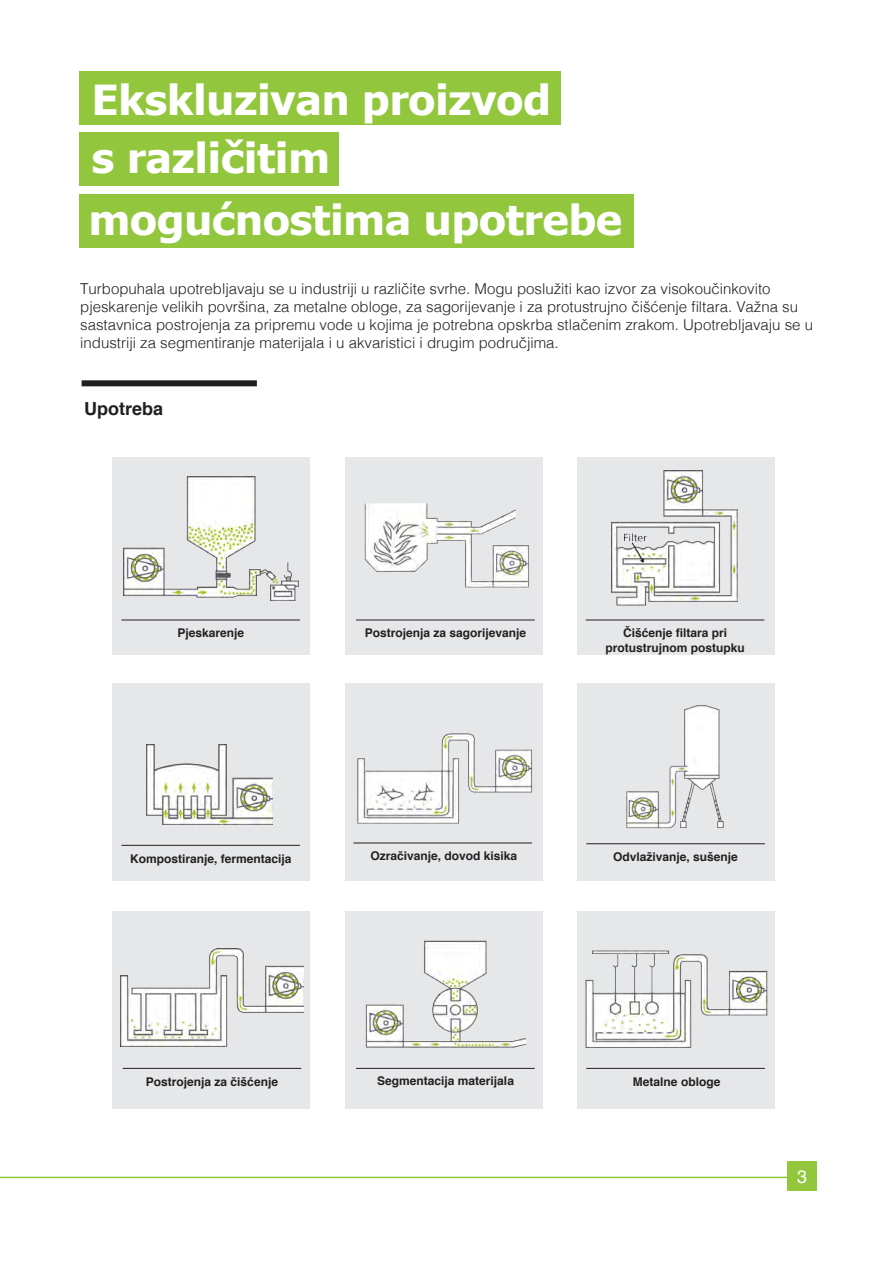
<style>
.page{position:relative;width:893px;height:1263px;background:#fff}
.page>*{position:absolute;margin:0;border:0;box-sizing:border-box;transform-origin:0 0}
.t1{font:700 41.25px "Tahoma";color:#fff;scale:1.05 1}
.t2{font:700 18px "Helvetica";color:#231f20}
.t3{font:18px "Helvetica";color:#fff}
.t4{font:300 15px/18px "Helvetica";color:#231f20}
.t5{font:700 12px "Helvetica";color:#231f20}
</style>
<div class="page">
<div style="left:112px;top:457px;width:198px;height:198px;background:#e6e7e9"></div>
<div style="left:112px;top:682px;width:198px;height:198px;background:#e6e7e9"></div>
<div style="left:345px;top:682px;width:198px;height:198px;background:#e6e7e9"></div>
<div style="left:112px;top:911px;width:198px;height:198px;background:#e6e7e9"></div>
<div style="left:345px;top:911px;width:198px;height:198px;background:#e6e7e9"></div>
<div style="left:577px;top:911px;width:197px;height:198px;background:#e6e7e9"></div>
<div style="left:577px;top:682px;width:197px;height:198px;background:#e6e7e9"></div>
<div style="left:345px;top:457px;width:198px;height:198px;background:#e6e7e9"></div>
<div style="left:577px;top:457px;width:198px;height:198px;background:#e6e7e9"></div>
<div style="left:79px;top:72px;width:481px;height:53px;background:#92c73d"></div>
<div style="left:79px;top:132px;width:259px;height:53px;background:#92c73d"></div>
<div style="left:79px;top:194px;width:555px;height:54px;background:#92c73d"></div>
<div style="left:787px;top:1161px;width:30px;height:30px;background:#92c73d"></div>
<hr style="left:0;top:1177px;width:800px;height:1px;background:#92c73d">
<div style="left:82px;top:380px;width:175px;height:6px;background:#231f20"></div>
<hr style="left:121px;top:620px;width:179px;height:1px;background:#231f20">
<hr style="left:121px;top:845px;width:179px;height:1px;background:#231f20">
<hr style="left:356px;top:620px;width:179px;height:1px;background:#231f20">
<hr style="left:586px;top:620px;width:178px;height:1px;background:#231f20">
<hr style="left:586px;top:843px;width:179px;height:1px;background:#231f20">
<hr style="left:123px;top:1068px;width:178px;height:1px;background:#231f20">
<hr style="left:353px;top:843px;width:179px;height:1px;background:#231f20">
<hr style="left:356px;top:1068px;width:179px;height:1px;background:#231f20">
<hr style="left:586px;top:1068px;width:179px;height:1px;background:#231f20">
<img style="left:124px;top:477px;width:174px;height:123px">
<img style="left:611px;top:471px;width:127px;height:134px">
<img style="left:120px;top:948px;width:183px;height:98px">
<img style="left:357px;top:733px;width:176px;height:91px">
<img style="left:585px;top:950px;width:183px;height:98px">
<img style="left:364px;top:940px;width:161px;height:129px">
<img style="left:364px;top:503px;width:165px;height:85px">
<img style="left:626px;top:705px;width:98px;height:124px">
<img style="left:147px;top:744px;width:125px;height:81px">
<p class="t1" style="left:92px;top:71px;width:439px">Ekskluzivan proizvod</p>
<p class="t1" style="left:92px;top:129px;width:228px">s različitim</p>
<p class="t1" style="left:89px;top:191px;width:509px">mogućnostima upotrebe</p>
<p class="t4" style="left:80px;top:279px;width:734px">Turbopuhala upotrebljavaju se u industriji u različite svrhe. Mogu poslužiti kao izvor za visokoučinkovito pjeskarenje velikih površina, za metalne obloge, za sagorijevanje i za protustrujno čišćenje filtara. Važna su sastavnica postrojenja za pripremu vode u kojima je potrebna opskrba stlačenim zrakom. Upotrebljavaju se u industriji za segmentiranje materijala i u akvaristici i drugim područjima.</p>
<p class="t2" style="left:84px;top:394px;width:81px">Upotreba</p>
<p class="t5" style="left:177px;top:623px;width:68px">Pjeskarenje</p>
<p class="t5" style="left:365px;top:623px;width:163px">Postrojenja za sagorijevanje</p>
<p class="t5" style="left:623px;top:623px;width:106px">Čišćenje filtara pri</p>
<p class="t5" style="left:605px;top:638px;width:141px">protustrujnom postupku</p>
<p class="t5" style="left:130px;top:849px;width:163px">Kompostiranje, fermentacija</p>
<p class="t5" style="left:370px;top:846px;width:148px">Ozračivanje, dovod kisika</p>
<p class="t5" style="left:613px;top:847px;width:126px">Odvlaživanje, sušenje</p>
<p class="t5" style="left:146px;top:1072px;width:134px">Postrojenja za čišćenje</p>
<p class="t5" style="left:377px;top:1071px;width:138px">Segmentacija materijala</p>
<p class="t5" style="left:633px;top:1072px;width:89px">Metalne obloge</p>
<p class="t3" style="left:797px;top:1163px;width:12px">3</p>
</div>
